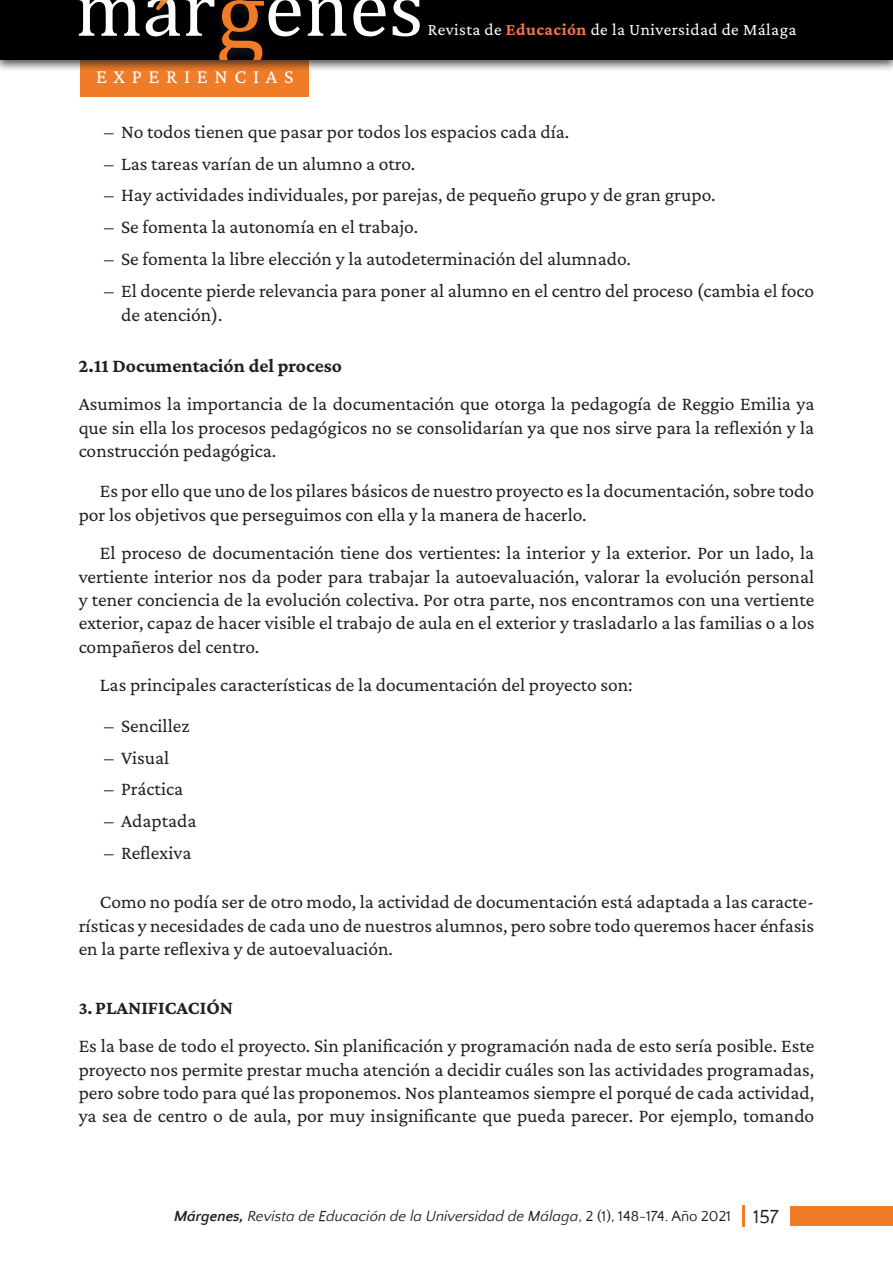
<style>
.page{position:relative;width:893px;height:1263px;background:#fff}
.page>*{position:absolute;margin:0;border:0;box-sizing:border-box;transform-origin:0 0}
.t1{font:20.25px "Crimson Pro";letter-spacing:.33em;color:#fff}
.t2{font:19.5px/23.4px "Crimson Pro";color:#231f20;text-align:justify}
.t3{font:700 19.5px "Crimson Pro";color:#231f20}
.t4{font:17.25px "Crimson Pro";letter-spacing:.025em;color:#fff}
.t5{font:italic 15px "Quattrocento Sans";color:#231f20}
.s1{font-weight:700;color:#f37549}
.s2{font-weight:700;font-size:18px}
.s3{font-weight:700}
.s4{font-style:normal}
.s5{font-style:normal;font-size:19.5px}
</style>
<div class="page">
<div style="left:81px;top:55px;width:228px;height:42px;background:#f07c28"></div>
<div style="left:0;top:0;width:893px;height:72px;background:#231f20;opacity:.75"></div>
<div style="left:0;top:0;width:893px;height:60px;background:#000003"></div>
<svg style="left:78px;top:0;width:62px;height:36px"></svg>
<svg style="left:307px;top:0;width:39px;height:36px"></svg>
<svg style="left:353px;top:0;width:33px;height:36px"></svg>
<svg style="left:393px;top:0;width:27px;height:36px"></svg>
<svg style="left:146px;top:0;width:155px;height:59px"></svg>
<div style="left:791px;top:1206px;width:102px;height:20px;background:#f07c28"></div>
<hr style="left:742px;top:1205px;width:3px;height:22px;background:#f07c28">
<p class="t1" style="left:96px;top:63px;width:199px">EXPERIENCIAS</p>
<p class="t4" style="left:428px;top:18px;width:370px">Revista de <span class="s1">Educación</span> de la Universidad de Málaga</p>
<p class="t2" style="left:104px;top:119px;width:467px">– No todos tienen que pasar por todos los espacios cada día.</p>
<p class="t2" style="left:104px;top:151px;width:313px">– Las tareas varían de un alumno a otro.</p>
<p class="t2" style="left:104px;top:183px;width:613px">– Hay actividades individuales, por parejas, de pequeño grupo y de gran grupo.</p>
<p class="t2" style="left:104px;top:215px;width:315px">– Se fomenta la autonomía en el trabajo.</p>
<p class="t2" style="left:104px;top:247px;width:528px">– Se fomenta la libre elección y la autodeterminación del alumnado.</p>
<p class="t2" style="left:121px;top:279px;width:695px;text-indent:-17px">– El docente pierde relevancia para poner al alumno en el centro del proceso (cambia el foco de atención).</p>
<p class="t3" style="left:79px;top:353px;width:265px">2.11 Documentación del proceso</p>
<p class="t2" style="left:79px;top:392px;width:737px">Asumimos la importancia de la documentación que otorga la pedagogía de Reggio Emilia ya que sin ella los procesos pedagógicos no se consolidarían ya que nos sirve para la reflexión y la construcción pedagógica.</p>
<p class="t2" style="left:79px;top:479px;width:737px;text-indent:21px">Es por ello que uno de los pilares básicos de nuestro proyecto es la documentación, sobre todo por los objetivos que perseguimos con ella y la manera de hacerlo.</p>
<p class="t2" style="left:79px;top:541px;width:737px;text-indent:21px">El proceso de documentación tiene dos vertientes: la interior y la exterior. Por un lado, la vertiente interior nos da poder para trabajar la autoevaluación, valorar la evolución personal y tener conciencia de la evolución colectiva. Por otra parte, nos encontramos con una vertiente exterior, capaz de hacer visible el trabajo de aula en el exterior y trasladarlo a las familias o a los compañeros del centro.</p>
<p class="t2" style="left:100px;top:673px;width:534px">Las principales características de la documentación del proyecto son:</p>
<p class="t2" style="left:104px;top:713px;width:87px">– Sencillez</p>
<p class="t2" style="left:104px;top:745px;width:67px">– Visual</p>
<p class="t2" style="left:104px;top:777px;width:81px">– Práctica</p>
<p class="t2" style="left:104px;top:809px;width:94px">– Adaptada</p>
<p class="t2" style="left:104px;top:841px;width:89px">– Reflexiva</p>
<p class="t2" style="left:79px;top:890px;width:737px;text-indent:21px">Como no podía ser de otro modo, la actividad de documentación está adaptada a las caracte&shy;rísticas y necesidades de cada uno de nuestros alumnos, pero sobre todo queremos hacer énfasis en la parte reflexiva y de autoevaluación.</p>
<p class="t2" style="left:79px;top:988px;width:737px;line-height:38.4px"><span class="s2">3.</span> <span class="s3">PLANIFICACIÓN<br></span>Es la base de todo el proyecto. Sin planificación y programación nada de esto sería posible. Este</p>
<p class="t2" style="left:79px;top:1057px;width:737px">proyecto nos permite prestar mucha atención a decidir cuáles son las actividades programadas, pero sobre todo para qué las proponemos. Nos planteamos siempre el porqué de cada actividad, ya sea de centro o de aula, por muy insignificante que pueda parecer. Por ejemplo, tomando</p>
<p class="t5" style="left:174px;top:1208px;width:606px"><span class="s3">Márgenes,</span> Revista de Educación de la Universidad de Málaga<span class="s4">, 2 (1), 148-174. Año 2021</span> <span class="s5">157</span></p>
</div>
